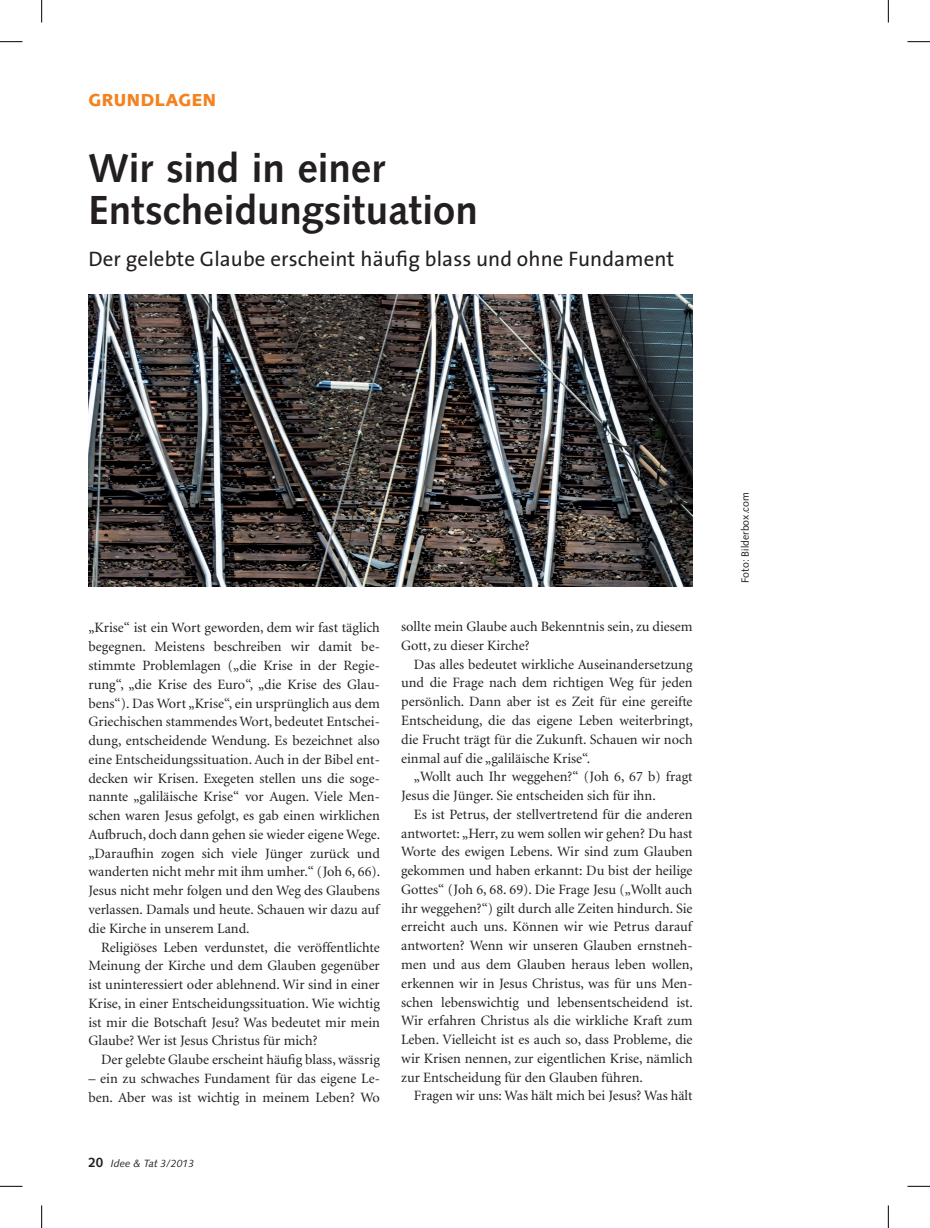
<style>
.page{position:relative;width:930px;height:1228px;background:#fff}
.page>*{position:absolute;margin:0;border:0;box-sizing:border-box;transform-origin:0 0}
.t1{font:500 42px/42px "Syntax T";color:#231f20}
.t2{font:21px "The Sans";letter-spacing:.005em;color:#231f20}
.t3{font:700 18px "Syntax T";letter-spacing:.035em;color:#f58220}
.t4{font:14.25px/18.8px "Minion LT";color:#231f20;text-align:justify}
.t5{font:10.5px "Syntax";color:#231f20}
.t6{font:italic 10.5px "Syntax";color:#231f20}
.s1{font-weight:700;font-style:normal;font-size:13.5px}
</style>
<div class="page">
<img style="left:88px;top:294px;width:604px;height:292px">
<svg style="left:0;top:41px;width:22px;height:1px"></svg>
<svg style="left:907px;top:41px;width:21px;height:1px"></svg>
<svg style="left:0;top:1185px;width:22px;height:1px"></svg>
<svg style="left:907px;top:1185px;width:21px;height:1px"></svg>
<svg style="left:41px;top:0;width:1px;height:23px"></svg>
<svg style="left:41px;top:1205px;width:1px;height:22px"></svg>
<svg style="left:887px;top:0;width:2px;height:23px"></svg>
<svg style="left:887px;top:1205px;width:2px;height:22px"></svg>
<p class="t3" style="left:88px;top:90px;width:129px">GRUNDLAGEN</p>
<h1 class="t1" style="left:88px;top:147px;width:391px">Wir sind in einer<br>Entscheidungsituation</h1>
<h2 class="t2" style="left:88px;top:241px;width:587px">Der gelebte Glaube erscheint häufig blass und ohne Fundament</h2>
<p class="t4" style="left:88px;top:619px;width:293px">„Krise“ ist ein Wort geworden, dem wir fast täglich begegnen. Meistens beschreiben wir damit be&shy;stimmte Problemlagen („die Krise in der Regie&shy;rung“, „die Krise des Euro“, „die Krise des Glau&shy;bens“). Das Wort „Krise“, ein ursprünglich aus dem Griechischen stammendes Wort, bedeutet Entschei&shy;dung, entscheidende Wendung. Es bezeichnet also eine Entscheidungssituation. Auch in der Bibel ent&shy;decken wir Krisen. Exegeten stellen uns die soge&shy;nannte „galiläische Krise“ vor Augen. Viele Men&shy;schen waren Jesus gefolgt, es gab einen wirklichen Aufbruch, doch dann gehen sie wieder eigene Wege. „Daraufhin zogen sich viele Jünger zurück und wanderten nicht mehr mit ihm umher.“ (Joh 6, 66).<br>Jesus nicht mehr folgen und den Weg des Glaubens verlassen. Damals und heute. Schauen wir dazu auf die Kirche in unserem Land.</p>
<p class="t4" style="left:88px;top:937px;width:293px;text-indent:13px">Religiöses Leben verdunstet, die veröffentlichte Meinung der Kirche und dem Glauben gegenüber ist uninteressiert oder ablehnend. Wir sind in einer Krise, in einer Entscheidungssituation. Wie wichtig ist mir die Botschaft Jesu? Was bedeutet mir mein Glaube? Wer ist Jesus Christus für mich?</p>
<p class="t4" style="left:101px;top:1050px;width:280px">Der gelebte Glaube erscheint häufig blass, wässrig</p>
<p class="t4" style="left:88px;top:1069px;width:293px">– ein zu schwaches Fundament für das eigene Le&shy;ben. Aber was ist wichtig in meinem Leben? Wo</p>
<p class="t4" style="left:401px;top:617px;width:293px">sollte mein Glaube auch Bekenntnis sein, zu diesem<br>Gott, zu dieser Kirche?</p>
<p class="t4" style="left:401px;top:655px;width:293px;text-indent:13px">Das alles bedeutet wirkliche Auseinandersetzung und die Frage nach dem richtigen Weg für jeden persönlich. Dann aber ist es Zeit für eine gereifte Entscheidung, die das eigene Leben weiterbringt, die Frucht trägt für die Zukunft. Schauen wir noch einmal auf die „galiläische Krise“.</p>
<p class="t4" style="left:401px;top:767px;width:293px;text-indent:13px">„Wollt auch Ihr weggehen?“ (Joh 6, 67 b) fragt<br>Jesus die Jünger. Sie entscheiden sich für ihn.</p>
<p class="t4" style="left:401px;top:805px;width:293px;text-indent:13px">Es ist Petrus, der stellvertretend für die anderen antwortet: „Herr, zu wem sollen wir gehen? Du hast Worte des ewigen Lebens. Wir sind zum Glauben gekommen und haben erkannt: Du bist der heilige Gottes“ (Joh 6, 68. 69). Die Frage Jesu („Wollt auch ihr weggehen?“) gilt durch alle Zeiten hindurch. Sie erreicht auch uns. Können wir wie Petrus darauf antworten? Wenn wir unseren Glauben ernstneh&shy;men und aus dem Glauben heraus leben wollen, erkennen wir in Jesus Christus, was für uns Men&shy;schen lebenswichtig und lebensentscheidend ist.<br>Wir erfahren Christus als die wirkliche Kraft zum Leben. Vielleicht ist es auch so, dass Probleme, die wir Krisen nennen, zur eigentlichen Krise, nämlich zur Entscheidung für den Glauben führen.</p>
<p class="t4" style="left:414px;top:1086px;width:280px">Fragen wir uns: Was hält mich bei Jesus? Was hält</p>
<p class="t6" style="left:88px;top:1156px;width:107px"><span class="s1">20</span> Idee &amp; Tat 3/2013</p>
<p class="t5" style="left:738px;top:582px;width:92px;rotate:-90deg">Foto: Bilderbox.com</p>
</div>
